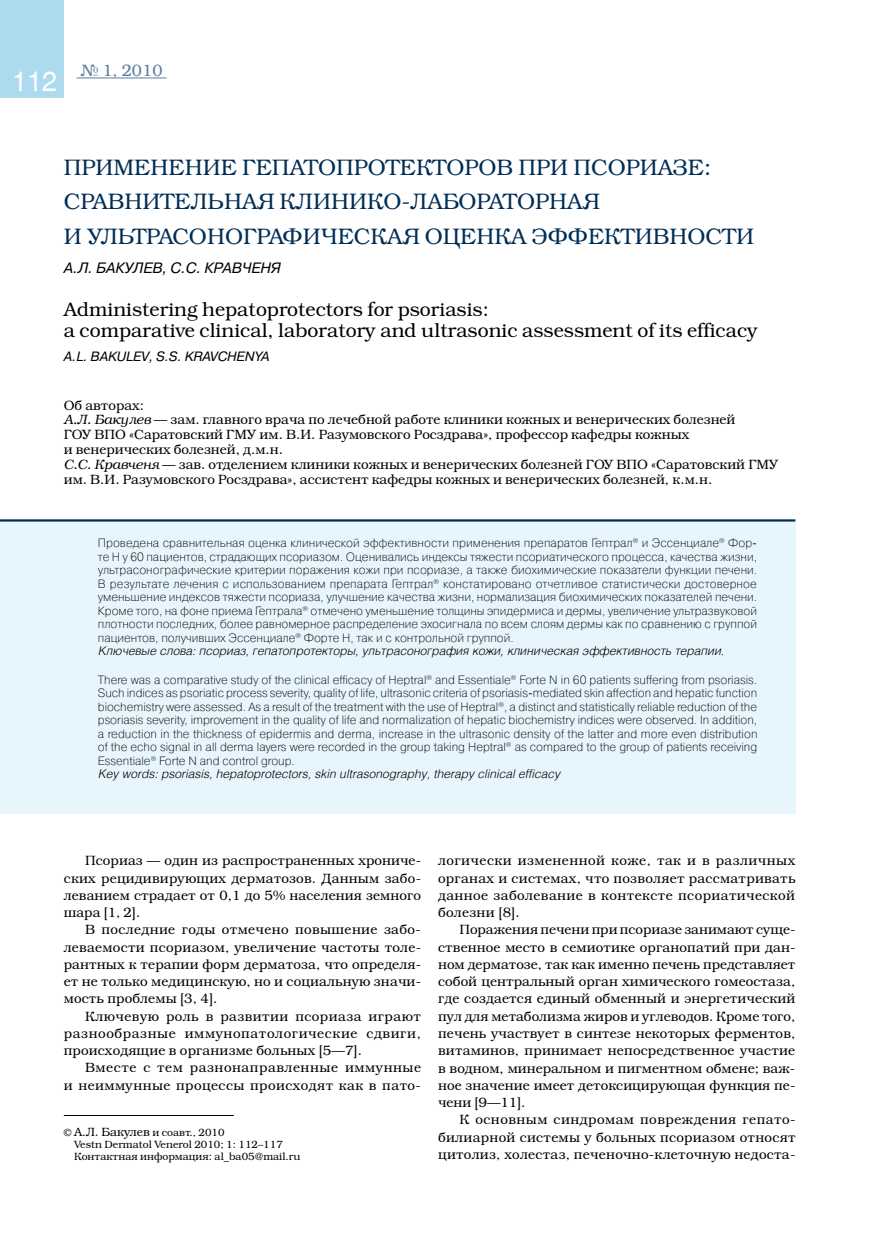
<style>
.page{position:relative;width:872px;height:1234px;background:#fff}
.page>*{position:absolute;margin:0;border:0;box-sizing:border-box;transform-origin:0 0}
.t1{font:27px "Helios";color:#fff}
.t2{font:300 22.5px "Bookman C";color:#002e56}
.t3{font:300 19.5px/21.5px "Bookman C";color:#000}
.t4{font:300 16.5px "Bookman C";color:#5c7c9f}
.t5{font:italic 15px "Pragmatica C";letter-spacing:-.01em;color:#000}
.t6{font:300 13.5px/17.2px "Bookman C";letter-spacing:.005em;color:#000;text-align:justify}
.t7{font:300 13.5px/17.2px "Bookman C";letter-spacing:.04em;color:#000;text-align:right}
.t8{font:italic 13.5px "Pragmatica C";letter-spacing:-.01em;color:#000}
.t9{font:12px/13.5px "Pragmatica Light C";color:#000;text-align:justify}
.t10{font:italic 300 12px "Helios";color:#000}
.t11{font:300 10.5px/11.6px "Bookman C";color:#000}
.s1{font-style:italic}
.s2{font-size:12px}
</style>
<div class="page">
<div style="left:0;top:0;width:64px;height:98px;background:#acdbf0"></div>
<hr style="left:77px;top:77px;width:89px;height:1px;background:#5c7c9f">
<hr style="left:64px;top:1114px;width:170px;height:1px;background:#000">
<div style="left:0;top:520px;width:795px;height:293px;background:#e7f6fd"></div>
<hr style="left:0;top:519px;width:795px;height:2px;background:#002e56">
<h1 class="t1" style="left:12px;top:67px;width:47px">112</h1>
<h3 class="t4" style="left:80px;top:61px;width:84px">№ 1, 2010</h3>
<h2 class="t2" style="left:64px;top:154px;width:36px">Применение</h2>
<h2 class="t2" style="left:242px;top:154px;width:17px">гепатопротекторов</h2>
<h2 class="t2" style="left:518px;top:154px;width:18px">при</h2>
<h2 class="t2" style="left:573px;top:154px;width:18px">псориа</h2>
<h2 class="t2" style="left:672px;top:154px;width:40px">зе:</h2>
<h2 class="t2" style="left:64px;top:188px;width:18px">сравнительна</h2>
<h2 class="t2" style="left:257px;top:188px;width:41px">я клинико</h2>
<h2 class="t2" style="left:401px;top:188px;width:74px">-лабораторна</h2>
<h2 class="t2" style="left:582px;top:188px;width:19px">я</h2>
<h2 class="t2" style="left:64px;top:223px;width:40px">и ультрасонографи</h2>
<h2 class="t2" style="left:321px;top:223px;width:35px">ческа</h2>
<h2 class="t2" style="left:402px;top:223px;width:76px">я оценка</h2>
<h2 class="t2" style="left:531px;top:223px;width:18px">эффективности</h2>
<p class="t5" style="left:64px;top:259px;width:219px">А.Л. БАКУЛЕВ, С.С. КРАВЧЕНЯ</p>
<h3 class="t3" style="left:64px;top:298px;width:695px">Administering hepatoprotectors for psoriasis:<br>a comparative clinical, laboratory and ultrasonic assessment of its efficacy</h3>
<p class="t8" style="left:64px;top:348px;width:207px">A.L. BAKULEV, S.S. KRAVCHENYA</p>
<p class="t6" style="left:64px;top:397px;width:716px;line-height:14.9px;text-align:left">Об авторах:<br><span class="s1">А.Л. Бакулев</span> — зам. главного врача по лечебной работе клиники кожных и венерических болезней<br>ГОУ ВПО «Саратовский ГМУ им. В.И. Разумовского Росздрава», профессор кафедры кожных<br>и венерических болезней, д.м.н.<br><span class="s1">С.С. Кравченя</span> — зав. отделением клиники кожных и венерических болезней ГОУ ВПО «Саратовский ГМУ им. В.И. Разумовского Росздрава», ассистент кафедры кожных и венерических болезней, к.м.н.</p>
<p class="t9" style="left:98px;top:536px;width:661px">Проведена сравнительная оценка клинической эффективности применения препаратов Гептрал<sup>®</sup> и Эссенциале<sup>®</sup> Фор&shy;те Н у 60 пациентов, страдающих псориазом. Оценивались индексы тяжести псориатического процесса, качества жизни, ультрасонографические критерии поражения кожи при псориазе, а также биохимические показатели функции печени.<br>В результате лечения с использованием препарата Гептрал<sup>®</sup> констатировано отчетливое статистически достоверное уменьшение индексов тяжести псориаза, улучшение качества жизни, нормализация биохимических показателей печени.<br>Кроме того, на фоне приема Гептрала<sup>®</sup> отмечено уменьшение толщины эпидермиса и дермы, увеличение ультразвуковой плотности последних, более равномерное распределение эхосигнала по всем слоям дермы как по сравнению с группой пациентов, получивших Эссенциале<sup>®</sup> Форте Н, так и с контрольной группой.</p>
<p class="t10" style="left:98px;top:644px;width:628px">Ключевые слова: псориаз, гепатопротекторы, ультрасонография кожи, клиническая эффективность терапии.</p>
<p class="t9" style="left:98px;top:672px;width:661px">There was a comparative study of the clinical efficacy of Heptral<sup>®</sup> and Essentiale<sup>®</sup> Forte N in 60 patients suffering from psoriasis.<br>Such indices as psoriatic process severity, quality of life, ultrasonic criteria of psoriasis-mediated skin affection and hepatic function biochemistry were assessed. As a result of the treatment with the use of Heptral<sup>®</sup>, a distinct and statistically reliable reduction of the psoriasis severity, improvement in the quality of life and normalization of hepatic biochemistry indices were observed. In addition, a reduction in the thickness of epidermis and derma, increase in the ultrasonic density of the latter and more even distribution of the echo signal in all derma layers were recorded in the group taking Heptral<sup>®</sup> as compared to the group of patients receiving Essentiale<sup>®</sup> Forte N and control group.</p>
<p class="t10" style="left:98px;top:767px;width:464px">Key words: psoriasis, hepatoprotectors, skin ultrasonography, therapy clinical efficacy</p>
<p class="t6" style="left:64px;top:851px;width:359px;text-indent:21px">Псориаз — один из распространенных хрониче&shy;ских рецидивирующих дерматозов. Данным забо&shy;леванием страдает от 0,1 до 5% населения земного шара [1, 2].</p>
<p class="t6" style="left:64px;top:920px;width:359px;text-indent:21px">В последние годы отмечено повышение забо&shy;леваемости псориазом, увеличение частоты толе&shy;рантных к терапии форм дерматоза, что определя&shy;ет не только медицинскую, но и социальную значи&shy;мость проблемы [3, 4].</p>
<p class="t6" style="left:64px;top:1007px;width:359px;text-indent:21px">Ключевую роль в развитии псориаза играют разнообразные иммунопатологические сдвиги, происходящие в организме больных [5—7].</p>
<p class="t7" style="left:64px;top:1058px;width:359px">Вместе с тем разнонаправленные иммунные<br>и неиммунные процессы происходят как в пато-</p>
<p class="t11" style="left:74px;top:1126px;width:228px;text-indent:-10px">© <span class="s2">А.Л. Бакулев</span> и соавт., 2010<br>Vestn Dermatol Venerol 2010; 1: 112–117<br>Контактная информация: al_ba05@mail.ru</p>
<p class="t6" style="left:438px;top:851px;width:359px">логически измененной коже, так и в различных органах и системах, что позволяет рассматривать данное заболевание в контексте псориатической болезни [8].</p>
<p class="t6" style="left:438px;top:920px;width:359px;text-indent:21px">Поражения печени при псориазе занимают суще&shy;ственное место в семиотике органопатий при дан&shy;ном дерматозе, так как именно печень представляет собой центральный орган химического гомеостаза, где создается единый обменный и энергетический пул для метаболизма жиров и углеводов. Кроме того, печень участвует в синтезе некоторых ферментов, витаминов, принимает непосредственное участие в водном, минеральном и пигментном обмене; важ&shy;ное значение имеет детоксицирующая функция пе&shy;чени [9—11].</p>
<p class="t6" style="left:438px;top:1110px;width:359px;text-indent:21px">К основным синдромам повреждения гепато&shy;билиарной системы у больных псориазом относят цитолиз, холестаз, печеночно-клеточную недоста-</p>
</div>
